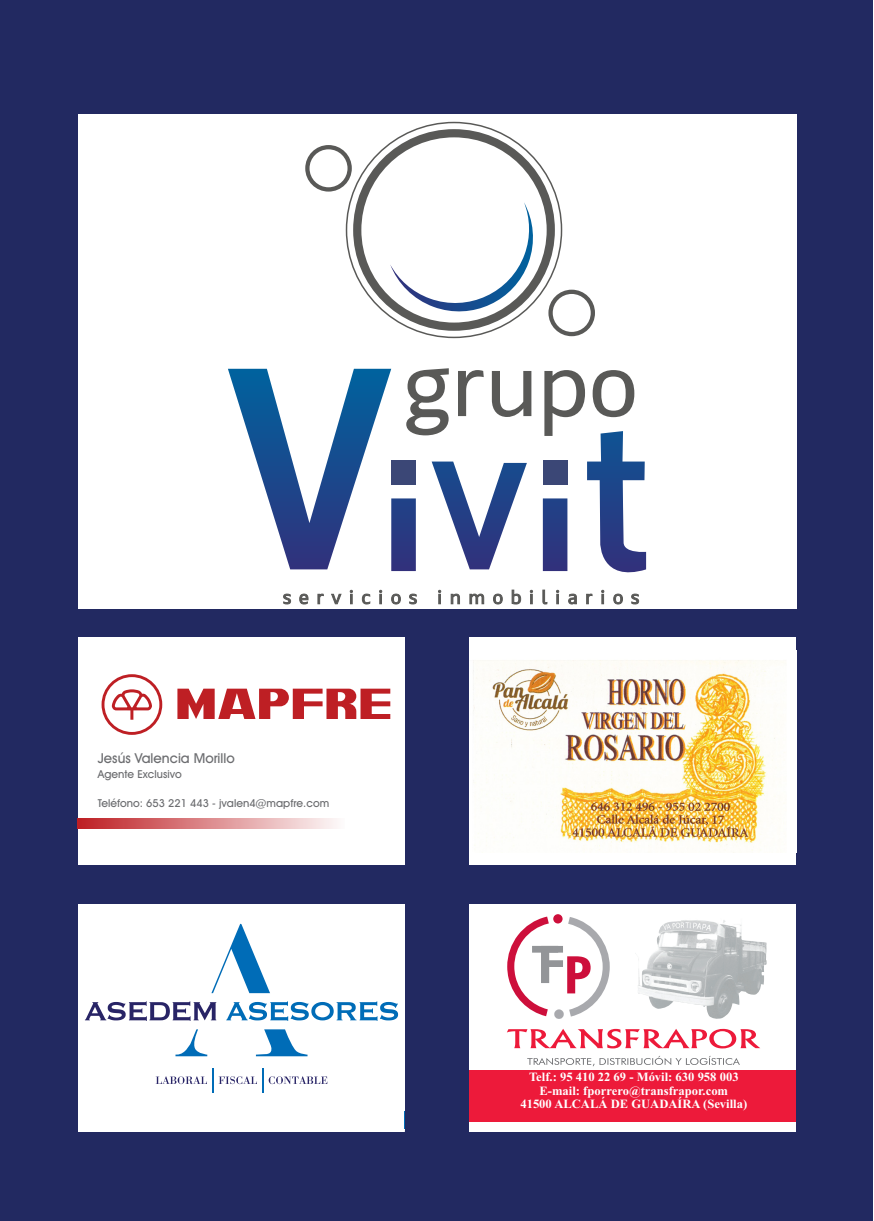
<style>
.page{position:relative;width:874px;height:1221px;background:#fff}
.page>*{position:absolute;margin:0;border:0;box-sizing:border-box;transform-origin:0 0}
.t1{font:500 13.65px "Avant Garde IT Cby BT";color:#6c6d70}
.t2{font:700 12.6px/13.1px "Times New Roman";color:#fff;text-align:center}
.t3{font:500 11.03px "Avant Garde IT Cby BT";color:#6c6d70}
</style>
<div class="page">
<div style="left:0;top:1px;width:871px;height:1219px;background:#222961"></div>
<div style="left:78px;top:114px;width:717px;height:494px;background:#fff"></div>
<svg style="left:228px;top:369px;width:417px;height:204px"></svg>
<svg style="left:406px;top:368px;width:42px;height:67px"></svg>
<svg style="left:458px;top:370px;width:25px;height:46px"></svg>
<svg style="left:491px;top:371px;width:40px;height:46px"></svg>
<svg style="left:544px;top:370px;width:40px;height:66px"></svg>
<svg style="left:592px;top:370px;width:42px;height:47px"></svg>
<svg style="left:283px;top:593px;width:8px;height:11px"></svg>
<svg style="left:299px;top:593px;width:9px;height:11px"></svg>
<svg style="left:317px;top:593px;width:7px;height:11px"></svg>
<svg style="left:331px;top:593px;width:11px;height:12px"></svg>
<svg style="left:350px;top:590px;width:2px;height:14px"></svg>
<svg style="left:361px;top:593px;width:9px;height:11px"></svg>
<svg style="left:379px;top:590px;width:3px;height:14px"></svg>
<svg style="left:391px;top:593px;width:10px;height:11px"></svg>
<svg style="left:409px;top:593px;width:8px;height:11px"></svg>
<svg style="left:438px;top:590px;width:3px;height:14px"></svg>
<svg style="left:450px;top:593px;width:10px;height:11px"></svg>
<svg style="left:469px;top:593px;width:15px;height:11px"></svg>
<svg style="left:493px;top:593px;width:9px;height:11px"></svg>
<svg style="left:511px;top:589px;width:10px;height:15px"></svg>
<svg style="left:529px;top:590px;width:3px;height:14px"></svg>
<svg style="left:542px;top:589px;width:5px;height:15px"></svg>
<svg style="left:556px;top:590px;width:3px;height:14px"></svg>
<svg style="left:568px;top:593px;width:8px;height:11px"></svg>
<svg style="left:586px;top:593px;width:6px;height:11px"></svg>
<svg style="left:601px;top:590px;width:3px;height:14px"></svg>
<svg style="left:613px;top:593px;width:10px;height:11px"></svg>
<svg style="left:631px;top:593px;width:8px;height:11px"></svg>
<div style="left:353px;top:129px;width:201px;height:202px;border:8px solid #595957;border-radius:50%"></div>
<div style="left:305px;top:145px;width:46px;height:46px;border:4px solid #595957;border-radius:50%"></div>
<div style="left:548px;top:290px;width:46px;height:46px;border:4px solid #595957;border-radius:50%"></div>
<svg style="left:390px;top:203px;width:145px;height:118px"></svg>
<div style="left:78px;top:637px;width:326px;height:228px;background:#fff"></div>
<svg style="left:101px;top:674px;width:61px;height:60px"></svg>
<div style="left:104px;top:677px;width:55px;height:55px;background:#fff;border-radius:50%"></div>
<svg style="left:112px;top:689px;width:40px;height:30px"></svg>
<svg style="left:177px;top:688px;width:213px;height:31px"></svg>
<svg style="left:78px;top:818px;width:258px;height:10px;background:#dc898c"></svg>
<div style="left:469px;top:903px;width:326px;height:228px;background:#fff"></div>
<div style="left:469px;top:1069px;width:326px;height:52px;background:#ed1a3a"></div>
<svg style="left:527px;top:1055px;width:212px;height:11px"></svg>
<svg style="left:507px;top:1028px;width:252px;height:20px"></svg>
<img style="left:635px;top:920px;width:131px;height:99px">
<svg style="left:553px;top:914px;width:9px;height:9px"></svg>
<svg style="left:507px;top:916px;width:102px;height:102px"></svg>
<div style="left:469px;top:637px;width:326px;height:228px;background:#fff"></div>
<img style="left:473px;top:660px;width:303px;height:191px">
<div style="left:78px;top:903px;width:326px;height:228px;background:#fff"></div>
<svg style="left:85px;top:923px;width:313px;height:133px"></svg>
<hr style="left:262px;top:1067px;width:2px;height:25px;background:#006cb7">
<hr style="left:212px;top:1067px;width:2px;height:25px;background:#006cb7">
<svg style="left:156px;top:1076px;width:51px;height:8px"></svg>
<svg style="left:218px;top:1076px;width:39px;height:8px"></svg>
<svg style="left:268px;top:1076px;width:59px;height:8px"></svg>
<p class="t1" style="left:98px;top:749px;width:138px">Jesús Valencia Morillo</p>
<p class="t3" style="left:98px;top:767px;width:85px">Agente Exclusivo</p>
<p class="t3" style="left:98px;top:795px;width:233px">Teléfono: 653 221 443 - jvalen4@mapfre.com</p>
<p class="t2" style="left:520px;top:1070px;width:228px">Telf.: 95 410 22 69 - Móvil: 630 958 003<br>E-mail: fporrero@transfrapor.com<br>41500 ALCALÁ DE GUADAÍRA (Sevilla)</p>
</div>
